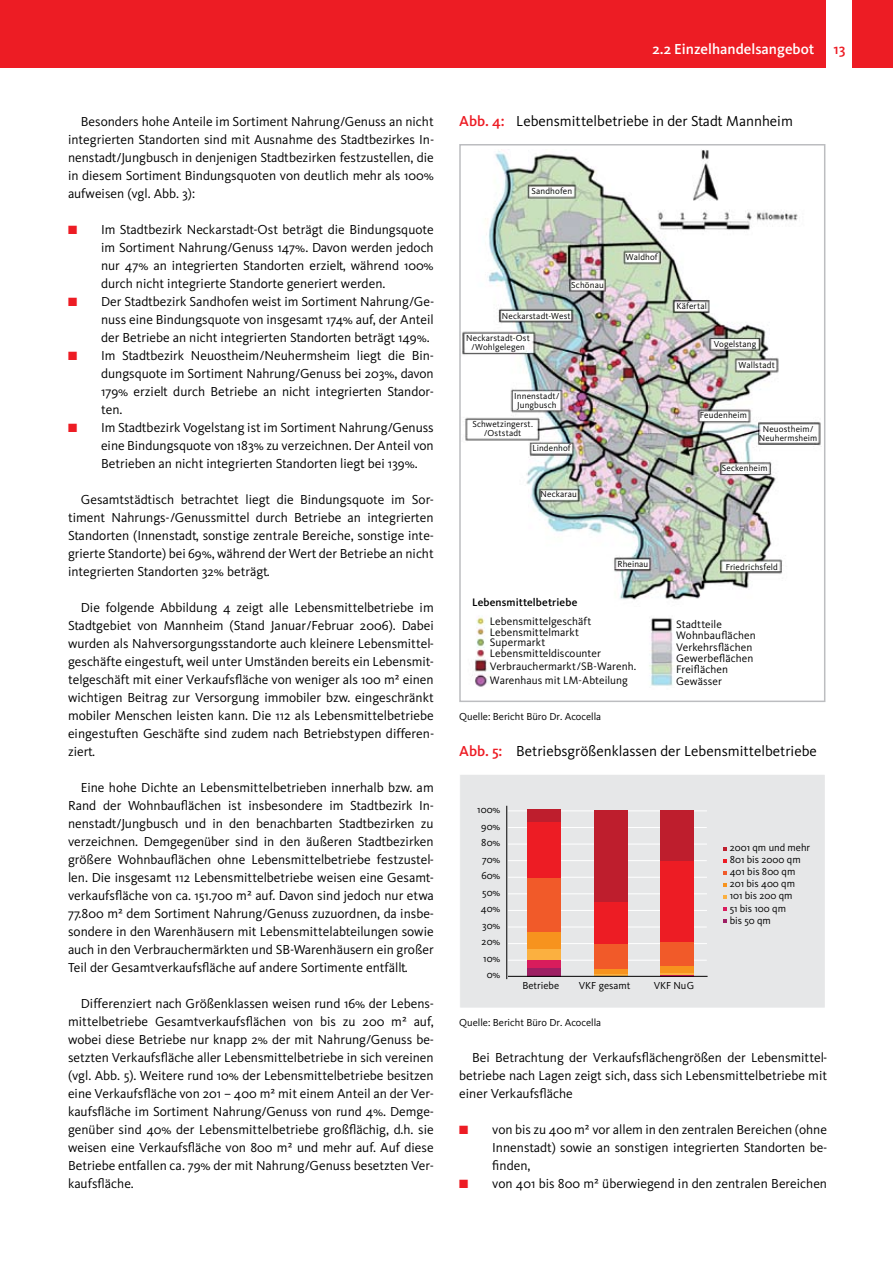
<style>
.page{position:relative;width:893px;height:1263px;background:#fff}
.page>*{position:absolute;margin:0;border:0;box-sizing:border-box;transform-origin:0 0}
.t1{font:15px "Kievit";color:#000}
.t2{font:500 15px "Kievit";color:#fff}
.t3{font:500 15px "Kievit";color:#ed1c24}
.t4{font:13.5px/18px "Kievit";color:#000;text-align:justify}
.t5{font:11.25px/11.2px "Kievit";letter-spacing:.005em;color:#000}
.t6{font:500 11.25px "Kievit";letter-spacing:.01em;color:#000}
.t7{font:10.5px/16.5px "Kievit";color:#000;text-align:right}
.t8{font:9px/8.2px "Kievit";letter-spacing:.015em;color:#000;text-align:center}
.s1{color:#ed1c24}
.s2{font-weight:500;color:#ed1c24}
</style>
<div class="page">
<div style="left:0;top:0;width:825px;height:68px;background:#ed1c24"></div>
<div style="left:852px;top:0;width:41px;height:68px;background:#ed1c24"></div>
<img style="left:462px;top:149px;width:360px;height:538px">
<div style="left:459px;top:144px;width:366px;height:558px;border:2px solid #bcbdc0"></div>
<div style="left:460px;top:774px;width:365px;height:234px;background:#e6e7e8"></div>
<div style="left:459px;top:774px;width:367px;height:234px;border:1px solid #fff"></div>
<hr style="left:508px;top:893px;width:199px;height:1px;background:#fff">
<hr style="left:508px;top:827px;width:199px;height:1px;background:#fff">
<hr style="left:508px;top:877px;width:199px;height:1px;background:#fff">
<hr style="left:508px;top:810px;width:199px;height:1px;background:#fff">
<hr style="left:508px;top:860px;width:199px;height:1px;background:#fff">
<hr style="left:508px;top:844px;width:199px;height:1px;background:#fff">
<hr style="left:508px;top:927px;width:199px;height:1px;background:#fff">
<hr style="left:508px;top:910px;width:199px;height:1px;background:#fff">
<hr style="left:508px;top:960px;width:199px;height:1px;background:#fff">
<hr style="left:508px;top:943px;width:199px;height:1px;background:#fff">
<hr style="left:506px;top:806px;width:1px;height:173px;background:#000">
<div style="left:660px;top:811px;width:33px;height:50px;background:#be1e2d"></div>
<svg style="left:723px;top:847px;width:4px;height:3px"></svg>
<svg style="left:723px;top:859px;width:4px;height:3px"></svg>
<div style="left:660px;top:861px;width:33px;height:82px;background:#ed1c24"></div>
<div style="left:660px;top:942px;width:33px;height:24px;background:#f15a29"></div>
<div style="left:660px;top:966px;width:33px;height:7px;background:#f7931e"></div>
<hr style="left:660px;top:973px;width:33px;height:2px;background:#fbb040">
<hr style="left:660px;top:975px;width:33px;height:1px;background:#d91c5c">
<div style="left:595px;top:810px;width:33px;height:93px;background:#be1e2d"></div>
<div style="left:595px;top:903px;width:33px;height:42px;background:#ed1c24"></div>
<div style="left:595px;top:945px;width:33px;height:24px;background:#f15a29"></div>
<div style="left:595px;top:969px;width:33px;height:5px;background:#f7931e"></div>
<hr style="left:595px;top:974px;width:33px;height:2px;background:#fbb040">
<div style="left:527px;top:809px;width:33px;height:14px;background:#be1e2d"></div>
<div style="left:527px;top:823px;width:33px;height:55px;background:#ed1c24"></div>
<div style="left:527px;top:878px;width:33px;height:54px;background:#f15a29"></div>
<div style="left:527px;top:932px;width:33px;height:17px;background:#f7931e"></div>
<div style="left:527px;top:949px;width:33px;height:11px;background:#fbb040"></div>
<div style="left:527px;top:960px;width:33px;height:8px;background:#d91c5c"></div>
<div style="left:527px;top:968px;width:33px;height:8px;background:#9e1f63"></div>
<svg style="left:723px;top:871px;width:4px;height:4px"></svg>
<svg style="left:723px;top:883px;width:4px;height:4px"></svg>
<svg style="left:723px;top:895px;width:4px;height:4px"></svg>
<svg style="left:723px;top:907px;width:4px;height:4px"></svg>
<svg style="left:723px;top:919px;width:4px;height:4px"></svg>
<hr style="left:508px;top:976px;width:200px;height:1px;background:#000">
<p class="t4" style="left:68px;top:113px;width:368px;text-indent:13px">Besonders hohe Anteile im Sortiment Nahrung/Genuss an nicht integrierten Standorten sind mit Ausnahme des Stadtbezirkes In&shy;nenstadt/Jungbusch in denjenigen Stadtbezirken festzustellen, die in diesem Sortiment Bindungsquoten von deutlich mehr als 100% aufweisen (vgl. Abb. 3):</p>
<p class="t4" style="left:101px;top:221px;width:334px;text-indent:-33px"><span class="s1">■</span> Im Stadtbezirk Neckarstadt-Ost beträgt die Bindungsquote im Sortiment Nahrung/Genuss 147%. Davon werden jedoch nur 47% an integrierten Standorten erzielt, während 100% durch nicht integrierte Standorte generiert werden.</p>
<p class="t4" style="left:101px;top:293px;width:335px;text-indent:-33px"><span class="s1">■</span> Der Stadtbezirk Sandhofen weist im Sortiment Nahrung/Ge&shy;nuss eine Bindungsquote von insgesamt 174% auf, der Anteil der Betriebe an nicht integrierten Standorten beträgt 149%.</p>
<p class="t4" style="left:101px;top:347px;width:335px;text-indent:-33px"><span class="s1">■</span> Im Stadtbezirk Neuostheim/Neuhermsheim liegt die Bin&shy;dungsquote im Sortiment Nahrung/Genuss bei 203%, davon 179% erzielt durch Betriebe an nicht integrierten Standor&shy;ten.</p>
<p class="t4" style="left:101px;top:419px;width:334px;text-indent:-33px"><span class="s1">■</span> Im Stadtbezirk Vogelstang ist im Sortiment Nahrung/Genuss eine Bindungsquote von 183% zu verzeichnen. Der Anteil von Betrieben an nicht integrierten Standorten liegt bei 139%.</p>
<p class="t4" style="left:68px;top:491px;width:368px;text-indent:13px">Gesamtstädtisch betrachtet liegt die Bindungsquote im Sor&shy;timent Nahrungs-/Genussmittel durch Betriebe an integrierten Standorten (Innenstadt, sonstige zentrale Bereiche, sonstige inte&shy;grierte Standorte) bei 69%, während der Wert der Betriebe an nicht integrierten Standorten 32% beträgt.</p>
<p class="t4" style="left:68px;top:599px;width:368px;text-indent:13px">Die folgende Abbildung 4 zeigt alle Lebensmittelbetriebe im Stadtgebiet von Mannheim (Stand Januar/Februar 2006). Dabei wurden als Nahversorgungsstandorte auch kleinere Lebensmittel&shy;geschäfte eingestuft, weil unter Umständen bereits ein Lebensmit&shy;telgeschäft mit einer Verkaufsfläche von weniger als 100 m² einen wichtigen Beitrag zur Versorgung immobiler bzw. eingeschränkt mobiler Menschen leisten kann. Die 112 als Lebensmittelbetriebe eingestuften Geschäfte sind zudem nach Betriebstypen differen&shy;ziert.</p>
<p class="t4" style="left:68px;top:779px;width:368px;text-indent:13px">Eine hohe Dichte an Lebensmittelbetrieben innerhalb bzw. am Rand der Wohnbauflächen ist insbesondere im Stadtbezirk In&shy;nenstadt/Jungbusch und in den benachbarten Stadtbezirken zu verzeichnen. Demgegenüber sind in den äußeren Stadtbezirken größere Wohnbauflächen ohne Lebensmittelbetriebe festzustel&shy;len. Die insgesamt 112 Lebensmittelbetriebe weisen eine Gesamt&shy;verkaufsfläche von ca. 151.700 m² auf. Davon sind jedoch nur etwa 77.800 m² dem Sortiment Nahrung/Genuss zuzuordnen, da insbe&shy;sondere in den Warenhäusern mit Lebensmittelabteilungen sowie auch in den Verbrauchermärkten und SB-Warenhäusern ein großer Teil der Gesamtverkaufsfläche auf andere Sortimente entfällt.</p>
<p class="t4" style="left:68px;top:995px;width:368px;text-indent:13px">Differenziert nach Größenklassen weisen rund 16% der Lebens&shy;mittelbetriebe Gesamtverkaufsflächen von bis zu 200 m² auf, wobei diese Betriebe nur knapp 2% der mit Nahrung/Genuss be&shy;setzten Verkaufsfläche aller Lebensmittelbetriebe in sich vereinen (vgl. Abb. 5). Weitere rund 10% der Lebensmittelbetriebe besitzen eine Verkaufsfläche von 201 – 400 m² mit einem Anteil an der Ver&shy;kaufsfläche im Sortiment Nahrung/Genuss von rund 4%. Demge&shy;genüber sind 40% der Lebensmittelbetriebe großflächig, d.h. sie weisen eine Verkaufsfläche von 800 m² und mehr auf. Auf diese Betriebe entfallen ca. 79% der mit Nahrung/Genuss besetzten Ver&shy;kaufsfläche.</p>
<p class="t2" style="left:652px;top:40px;width:163px">2.2 Einzelhandelsangebot</p>
<p class="t3" style="left:834px;top:40px;width:13px">13</p>
<p class="t1" style="left:459px;top:113px;width:335px"><span class="s2">Abb. 4:</span> Lebensmittelbetriebe in der Stadt Mannheim</p>
<p class="t8" style="left:531px;top:187px;width:42px">Sandhofen</p>
<p class="t8" style="left:571px;top:281px;width:34px">Schönau</p>
<p class="t8" style="left:502px;top:312px;width:70px">Neckarstadt-West</p>
<p class="t8" style="left:466px;top:334px;width:65px">Neckarstadt-Ost /Wohlgelegen</p>
<p class="t8" style="left:514px;top:392px;width:47px">Innenstadt/<br>Jungbusch</p>
<p class="t8" style="left:472px;top:420px;width:62px">Schwetzingerst. /Oststadt</p>
<p class="t8" style="left:532px;top:444px;width:40px">Lindenhof</p>
<p class="t8" style="left:540px;top:490px;width:38px">Neckarau</p>
<p class="t8" style="left:626px;top:253px;width:34px">Waldhof</p>
<p class="t8" style="left:676px;top:302px;width:32px">Käfertal</p>
<p class="t8" style="left:714px;top:339px;width:44px">Vogelstang</p>
<p class="t8" style="left:739px;top:361px;width:38px">Wallstadt</p>
<p class="t8" style="left:700px;top:411px;width:49px">Feudenheim</p>
<p class="t8" style="left:759px;top:425px;width:60px">Neuostheim/<br>Neuhermsheim</p>
<p class="t8" style="left:722px;top:464px;width:47px">Seckenheim</p>
<p class="t6" style="left:472px;top:596px;width:107px">Lebensmittelbetriebe</p>
<p class="t8" style="left:617px;top:560px;width:32px">Rheinau</p>
<p class="t5" style="left:490px;top:616px;width:113px;line-height:10.5px">Lebensmittelgeschäft<br>Lebensmittelmarkt<br>Supermarkt<br>Lebensmitteldiscounter</p>
<p class="t5" style="left:490px;top:660px;width:148px;line-height:13.5px">Verbrauchermarkt/SB-Warenh.<br>Warenhaus mit LM-Abteilung</p>
<p class="t8" style="left:726px;top:562px;width:54px">Friedrichsfeld</p>
<p class="t5" style="left:676px;top:619px;width:81px">Stadtteile<br>Wohnbauflächen<br>Verkehrsflächen<br>Gewerbeflächen<br>Freiflächen<br>Gewässer</p>
<p class="t7" style="left:459px;top:708px;width:143px">Quelle: Bericht Büro Dr. Acocella</p>
<p class="t1" style="left:459px;top:743px;width:359px"><span class="s2">Abb. 5:</span> Betriebsgrößenklassen der Lebensmittelbetriebe</p>
<p class="t7" style="left:477px;top:801px;width:25px">100%<br>90%<br>80%<br>70%<br>60%<br>50%<br>40%<br>30%<br>20%<br>10%<br>0%</p>
<p class="t7" style="left:522px;top:977px;width:38px">Betriebe</p>
<p class="t7" style="left:579px;top:977px;width:53px">VKF gesamt</p>
<p class="t7" style="left:654px;top:977px;width:42px">VKF NuG</p>
<p class="t7" style="left:730px;top:842px;width:82px;line-height:12px;text-align:left">2001 qm und mehr<br>801 bis 2000 qm<br>401 bis 800 qm<br>201 bis 400 qm<br>101 bis 200 qm<br>51 bis 100 qm<br>bis 50 qm</p>
<p class="t7" style="left:459px;top:1014px;width:143px">Quelle: Bericht Büro Dr. Acocella</p>
<p class="t4" style="left:459px;top:1049px;width:370px;text-indent:13px">Bei Betrachtung der Verkaufsflächengrößen der Lebensmittel&shy;betriebe nach Lagen zeigt sich, dass sich Lebensmittelbetriebe mit einer Verkaufsfläche</p>
<p class="t4" style="left:492px;top:1121px;width:337px;text-indent:-33px"><span class="s1">■</span> von bis zu 400 m² vor allem in den zentralen Bereichen (ohne Innenstadt) sowie an sonstigen integrierten Standorten be&shy;finden,</p>
<p class="t4" style="left:459px;top:1175px;width:369px"><span class="s1">■</span> von 401 bis 800 m² überwiegend in den zentralen Bereichen</p>
</div>
